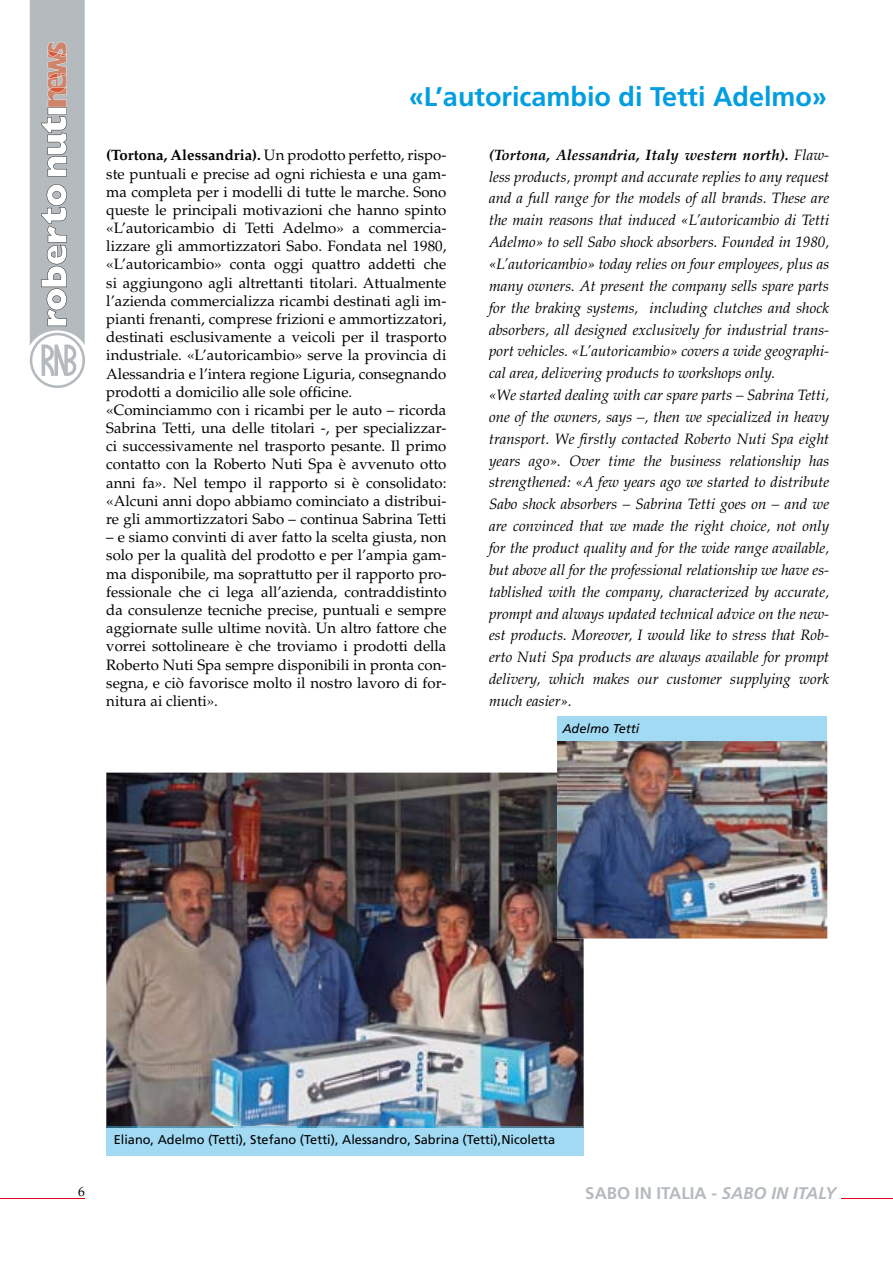
<style>
.page{position:relative;width:893px;height:1263px;background:#fff}
.page>*{position:absolute;margin:0;border:0;box-sizing:border-box;transform-origin:0 0}
.t1{font:700 27px "Frutiger";color:#009ee0}
.t2{font:700 16.8px "Frutiger";color:#b4babd}
.t3{font:15px/18.1px "Palatino";color:#000}
.t4{font:italic 15px/21.9px "Palatino";color:#000}
.t5{font:13.5px "Palatino";color:#000}
.t6{font:12.75px "Frutiger";color:#000}
.t7{font:italic 12.75px "Frutiger";color:#000}
.s1{font-weight:700}
.s2{font-style:italic}
</style>
<div class="page">
<hr style="left:0;top:1198px;width:85px;height:1px;background:#e2001a">
<svg style="left:30px;top:0;width:55px;height:388px"></svg>
<hr style="left:842px;top:1198px;width:51px;height:1px;background:#e2001a">
<img style="left:106px;top:773px;width:478px;height:355px">
<div style="left:106px;top:1127px;width:477px;height:29px;background:#a2daf4"></div>
<img style="left:557px;top:741px;width:270px;height:197px">
<div style="left:557px;top:716px;width:270px;height:25px;background:#a2daf4"></div>
<h1 class="t1" style="left:409px;top:81px;width:420px">«L’autoricambio di Tetti Adelmo»</h1>
<p class="t3" style="left:106px;top:146px;width:342px"><span class="s1">(Tortona, Alessandria).</span> Un prodotto perfetto, rispo&shy;ste puntuali e precise ad ogni richiesta e una gam&shy;ma completa per i modelli di tutte le marche. Sono queste le principali motivazioni che hanno spinto «L’autoricambio di Tetti Adelmo» a commercia&shy;lizzare gli ammortizzatori Sabo. Fondata nel 1980, «L’autoricambio» conta oggi quattro addetti che si aggiungono agli altrettanti titolari. Attualmente l’azienda commercializza ricambi destinati agli im&shy;pianti frenanti, comprese frizioni e ammortizzatori, destinati esclusivamente a veicoli per il trasporto industriale. «L’autoricambio» serve la provincia di Alessandria e l’intera regione Liguria, consegnando prodotti a domicilio alle sole officine. «Cominciammo con i ricambi per le auto – ricorda Sabrina Tetti, una delle titolari -, per specializzar&shy;ci successivamente nel trasporto pesante. Il primo contatto con la Roberto Nuti Spa è avvenuto otto anni fa». Nel tempo il rapporto si è consolidato: «Alcuni anni dopo abbiamo cominciato a distribui&shy;re gli ammortizzatori Sabo – continua Sabrina Tetti</p>
<p class="t3" style="left:106px;top:528px;width:342px;text-align:justify">– e siamo convinti di aver fatto la scelta giusta, non solo per la qualità del prodotto e per l’ampia gam&shy;ma disponibile, ma soprattutto per il rapporto pro&shy;fessionale che ci lega all’azienda, contraddistinto da consulenze tecniche precise, puntuali e sempre aggiornate sulle ultime novità. Un altro fattore che vorrei sottolineare è che troviamo i prodotti della Roberto Nuti Spa sempre disponibili in pronta con&shy;segna, e ciò favorisce molto il nostro lavoro di for&shy;nitura ai clienti».</p>
<p class="t4" style="left:489px;top:144px;width:342px"><span class="s1">(Tortona, Alessandria, Italy western north).</span> Flaw&shy;less products, prompt and accurate replies to any request and a full range for the models of all brands. These are the main reasons that induced «L’autoricambio di Tetti Adelmo» to sell Sabo shock absorbers. Founded in 1980, «L’autoricambio» today relies on four employees, plus as many owners. At present the company sells spare parts for the braking systems, including clutches and shock absorbers, all designed exclusively for industrial trans&shy;port vehicles. «L’autoricambio» covers a wide geographi&shy;cal area, delivering products to workshops only.<br>«We started dealing with car spare parts – Sabrina Tetti, one of the owners, says –, then we specialized in heavy transport. We firstly contacted Roberto Nuti Spa eight years ago». Over time the business relationship has strengthened: «A few years ago we started to distribute Sabo shock absorbers – Sabrina Tetti goes on – and we are convinced that we made the right choice, not only for the product quality and for the wide range available, but above all for the professional relationship we have es&shy;tablished with the company, characterized by accurate, prompt and always updated technical advice on the new&shy;est products. Moreover, I would like to stress that Rob&shy;erto Nuti Spa products are always available for prompt delivery, which makes our customer supplying work much easier».</p>
<p class="t7" style="left:562px;top:721px;width:78px">Adelmo Tetti</p>
<p class="t5" style="left:78px;top:1183px;width:8px">6</p>
<p class="t6" style="left:114px;top:1132px;width:443px">Eliano, Adelmo (Tetti), Stefano (Tetti), Alessandro, Sabrina (Tetti),Nicoletta</p>
<p class="t2" style="left:585px;top:1183px;width:253px">SABO IN ITALIA - <span class="s2">SABO IN ITALY</span></p>
</div>
